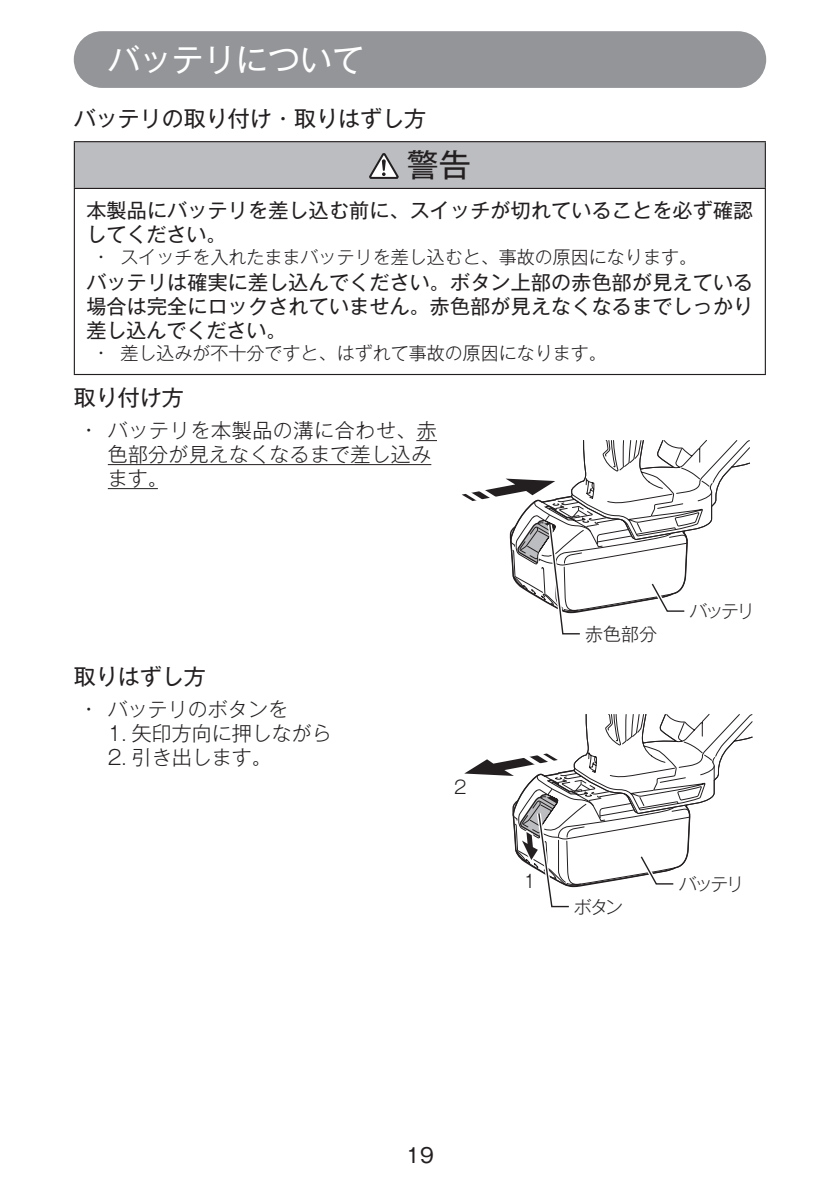
<style>
.page{position:relative;width:840px;height:1191px;background:#fff}
.page>*{position:absolute;margin:0;border:0;box-sizing:border-box;transform-origin:0 0}
.t1{font:32px "Gothic MB101 Pro";color:#fff}
.t2{font:32px "Gothic MB101 Pro";color:#231f20}
.t3{font:22px "Gothic MB101 Pro";color:#231f20}
.t4{font:20px/24px "Gothic MB101 Pro";letter-spacing:.01em;color:#231f20}
.t5{font:300 20px/24px "Gothic MB101 Pro";letter-spacing:.01em;color:#231f20}
.t6{font:300 18px "Gothic MB101 Pro";color:#231f20}
.t7{font:18px "Gothic MB101 Pro Light 90 msp RKSJ H";letter-spacing:-.11em;color:#231f20}
</style>
<div class="page">
<div style="left:74px;top:31px;width:691px;height:57px;background:#939598;border-radius:28px"></div>
<svg style="left:416px;top:440px;width:21px;height:1px"></svg>
<hr style="left:108px;top:464px;width:323px;height:1px;background:#231f20">
<hr style="left:108px;top:488px;width:50px;height:1px;background:#231f20">
<div style="left:74px;top:142px;width:690px;height:46px;background:#bcbdc0"></div>
<hr style="left:74px;top:189px;width:1px;height:185px;background:#231f20">
<hr style="left:764px;top:189px;width:1px;height:185px;background:#231f20">
<hr style="left:74px;top:141px;width:691px;height:1px;background:#231f20">
<hr style="left:74px;top:142px;width:1px;height:46px;background:#231f20">
<hr style="left:764px;top:142px;width:1px;height:46px;background:#231f20">
<hr style="left:74px;top:188px;width:691px;height:1px;background:#231f20">
<hr style="left:74px;top:374px;width:691px;height:1px;background:#231f20">
<svg style="left:369px;top:153px;width:29px;height:26px"></svg>
<svg style="left:462px;top:440px;width:288px;height:195px"></svg>
<svg style="left:464px;top:714px;width:288px;height:194px"></svg>
<h1 class="t1" style="left:108px;top:33px;width:258px">バッテリについて</h1>
<p class="t3" style="left:74px;top:100px;width:353px">バッテリの取り付け・取りはずし方</p>
<h1 class="t2" style="left:406px;top:138px;width:65px">警告</h1>
<p class="t4" style="left:86px;top:196px;width:668px">本製品にバッテリを差し込む前に、スイッチが切れていることを必ず確認してください。</p>
<p class="t6" style="left:98px;top:242px;width:600px">• スイッチを入れたままバッテリを差し込むと、事故の原因になります。</p>
<p class="t4" style="left:86px;top:268px;width:668px;text-align:justify">バッテリは確実に差し込んでください。ボタン上部の赤色部が見えている場合は完全にロックされていません。赤色部が見えなくなるまでしっかり差し込んでください。</p>
<p class="t6" style="left:98px;top:338px;width:510px">• 差し込みが不十分ですと、はずれて事故の原因になります。</p>
<p class="t3" style="left:74px;top:379px;width:111px">取り付け方</p>
<p class="t5" style="left:108px;top:415px;width:330px;text-indent:-23px">• バッテリを本製品の溝に合わせ、赤色部分が見えなくなるまで差し込みます。</p>
<p class="t3" style="left:74px;top:658px;width:133px">取りはずし方</p>
<p class="t5" style="left:85px;top:694px;width:204px">• バッテリのボタンを</p>
<p class="t5" style="left:108px;top:718px;width:225px">1. 矢印方向に押しながら</p>
<p class="t5" style="left:108px;top:742px;width:165px">2. 引き出します。</p>
<p class="t7" style="left:454px;top:772px;width:14px">2</p>
<p class="t7" style="left:584px;top:619px;width:73px">赤色部分</p>
<p class="t7" style="left:689px;top:596px;width:67px">バッテリ</p>
<p class="t7" style="left:523px;top:866px;width:14px">1</p>
<p class="t7" style="left:573px;top:892px;width:51px">ボタン</p>
<p class="t7" style="left:678px;top:869px;width:67px">バッテリ</p>
<p class="t4" style="left:406px;top:1140px;width:29px">19</p>
</div>
